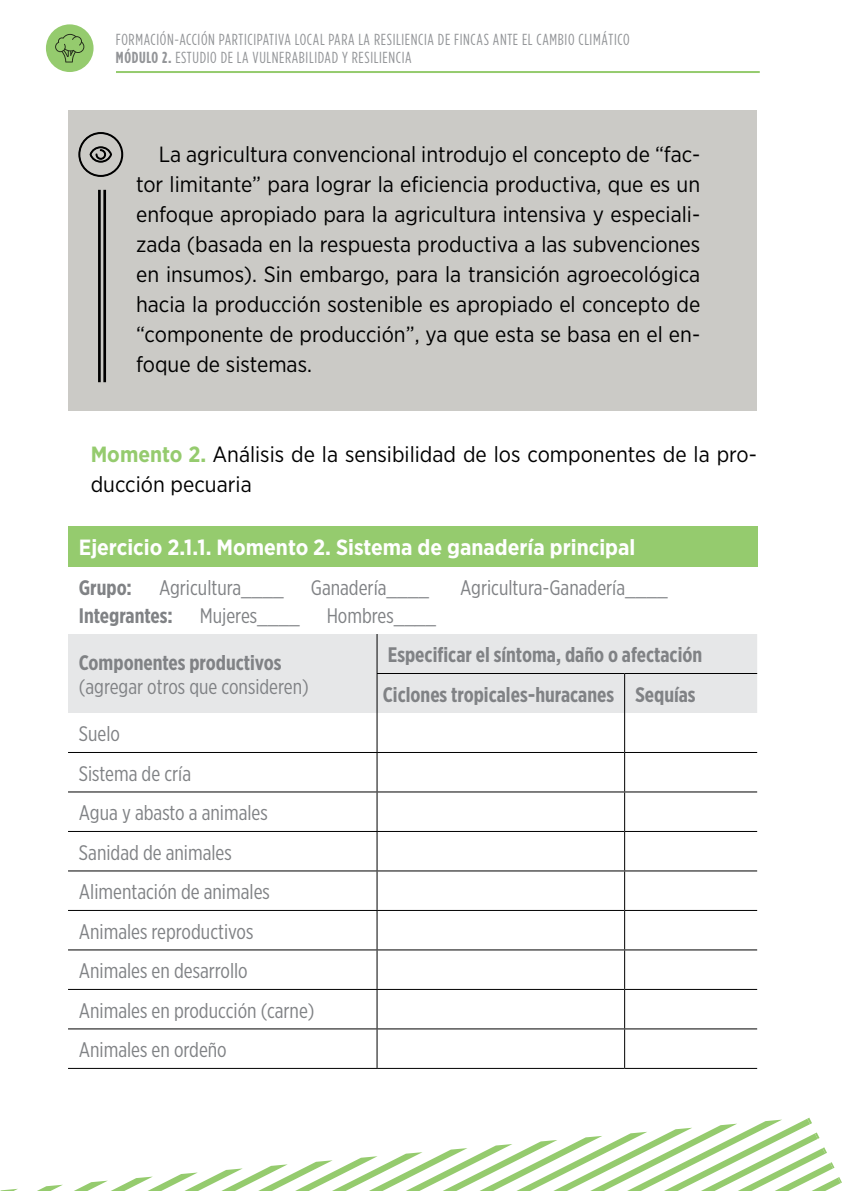
<style>
.page{position:relative;width:842px;height:1191px;background:#fff}
.page>*{position:absolute;margin:0;border:0;box-sizing:border-box;transform-origin:0 0}
.destaque{font:22px/30px "Gotham Narrow";color:#000;text-align:justify}
.CT_ejer{font:22px/30px "Gotham Narrow";color:#000}
.tit_tablas{font:700 22px "Gotham Narrow";color:#fff}
.tabla_inter_text{font:21px "Gotham X Narrow";color:#808285}
.tabla_inter_text-2{font:700 21px "Gotham X Narrow";color:#808285}
.t1{font:16px "Gotham Condensed";letter-spacing:.04em;color:#939598}
.s1{font-weight:700}
.s2{font-weight:700;color:#95cb6e}
</style>
<div class="page">
<div style="left:68px;top:110px;width:689px;height:300px;background:#cbcac6"></div>
<hr style="left:98px;top:190px;width:3px;height:192px;background:#000">
<hr style="left:103px;top:190px;width:3px;height:192px;background:#000">
<div style="left:68px;top:526px;width:689px;height:40px;background:#95cb6e"></div>
<div style="left:68px;top:634px;width:689px;height:79px;background:#e6e7e8"></div>
<hr style="left:377px;top:634px;width:1px;height:39px;background:#000">
<hr style="left:377px;top:673px;width:248px;height:1px;background:#000">
<hr style="left:377px;top:674px;width:1px;height:39px;background:#000">
<hr style="left:625px;top:673px;width:132px;height:1px;background:#000">
<hr style="left:624px;top:674px;width:1px;height:39px;background:#000">
<hr style="left:377px;top:713px;width:1px;height:39px;background:#000">
<hr style="left:624px;top:713px;width:1px;height:39px;background:#000">
<hr style="left:68px;top:752px;width:309px;height:1px;background:#000">
<hr style="left:377px;top:752px;width:248px;height:1px;background:#000">
<hr style="left:377px;top:753px;width:1px;height:38px;background:#000">
<hr style="left:625px;top:752px;width:132px;height:1px;background:#000">
<hr style="left:624px;top:753px;width:1px;height:38px;background:#000">
<hr style="left:68px;top:791px;width:309px;height:1px;background:#000">
<hr style="left:377px;top:791px;width:248px;height:1px;background:#000">
<hr style="left:377px;top:792px;width:1px;height:39px;background:#000">
<hr style="left:625px;top:791px;width:132px;height:1px;background:#000">
<hr style="left:624px;top:792px;width:1px;height:39px;background:#000">
<hr style="left:68px;top:831px;width:309px;height:1px;background:#000">
<hr style="left:377px;top:831px;width:248px;height:1px;background:#000">
<hr style="left:377px;top:832px;width:1px;height:38px;background:#000">
<hr style="left:625px;top:831px;width:132px;height:1px;background:#000">
<hr style="left:624px;top:832px;width:1px;height:38px;background:#000">
<hr style="left:68px;top:870px;width:309px;height:1px;background:#000">
<hr style="left:377px;top:870px;width:248px;height:1px;background:#000">
<hr style="left:377px;top:871px;width:1px;height:39px;background:#000">
<hr style="left:625px;top:870px;width:132px;height:1px;background:#000">
<hr style="left:624px;top:871px;width:1px;height:39px;background:#000">
<hr style="left:68px;top:910px;width:309px;height:1px;background:#000">
<hr style="left:377px;top:910px;width:248px;height:1px;background:#000">
<hr style="left:377px;top:911px;width:1px;height:38px;background:#000">
<hr style="left:625px;top:910px;width:132px;height:1px;background:#000">
<hr style="left:624px;top:911px;width:1px;height:38px;background:#000">
<hr style="left:68px;top:949px;width:309px;height:1px;background:#000">
<hr style="left:377px;top:949px;width:248px;height:1px;background:#000">
<hr style="left:377px;top:950px;width:1px;height:39px;background:#000">
<hr style="left:625px;top:949px;width:132px;height:1px;background:#000">
<hr style="left:624px;top:950px;width:1px;height:39px;background:#000">
<hr style="left:68px;top:989px;width:309px;height:1px;background:#000">
<hr style="left:377px;top:989px;width:248px;height:1px;background:#000">
<hr style="left:377px;top:990px;width:1px;height:38px;background:#000">
<hr style="left:625px;top:989px;width:132px;height:1px;background:#000">
<hr style="left:624px;top:990px;width:1px;height:38px;background:#000">
<hr style="left:68px;top:1028px;width:309px;height:1px;background:#000">
<hr style="left:377px;top:1028px;width:248px;height:1px;background:#000">
<hr style="left:377px;top:1029px;width:1px;height:39px;background:#000">
<hr style="left:625px;top:1028px;width:132px;height:1px;background:#000">
<hr style="left:624px;top:1029px;width:1px;height:39px;background:#000">
<hr style="left:68px;top:1068px;width:309px;height:1px;background:#000">
<hr style="left:377px;top:1068px;width:248px;height:1px;background:#000">
<hr style="left:625px;top:1068px;width:132px;height:1px;background:#000">
<svg style="left:78px;top:132px;width:46px;height:45px"></svg>
<svg style="left:0;top:1188px;width:18px;height:3px"></svg>
<svg style="left:37px;top:1184px;width:26px;height:7px"></svg>
<svg style="left:74px;top:1117px;width:768px;height:74px"></svg>
<div style="left:46px;top:24px;width:48px;height:48px;background:#95cb6e;border-radius:50%"></div>
<hr style="left:116px;top:71px;width:644px;height:2px;background:#95cb6e">
<svg style="left:55px;top:34px;width:29px;height:28px"></svg>
<p class="t1" style="left:116px;top:31px;width:515px">FORMACIÓN-ACCIÓN PARTICIPATIVA LOCAL PARA LA RESILIENCIA DE FINCAS ANTE EL CAMBIO CLIMÁTICO</p>
<p class="t1" style="left:116px;top:49px;width:297px"><span class="s1">MÓDULO 2.</span> ESTUDIO DE LA VULNERABILIDAD Y RESILIENCIA</p>
<p class="destaque" style="left:136px;top:139px;width:566px;text-indent:23px">La agricultura convencional introdujo el concepto de “fac&shy;tor limitante” para lograr la eficiencia productiva, que es un enfoque apropiado para la agricultura intensiva y especiali&shy;zada (basada en la respuesta productiva a las subvenciones en insumos). Sin embargo, para la transición agroecológica hacia la producción sostenible es apropiado el concepto de “componente de producción”, ya que esta se basa en el en&shy;foque de sistemas.</p>
<p class="CT_ejer" style="left:91px;top:439px;width:668px"><span class="s2">Momento 2.</span> Análisis de la sensibilidad de los componentes de la pro&shy;ducción pecuaria</p>
<p class="tit_tablas" style="left:79px;top:533px;width:558px">Ejercicio 2.1.1. Momento 2. Sistema de ganadería principal</p>
<p class="tabla_inter_text-2" style="left:79px;top:574px;width:55px">Grupo:</p>
<p class="tabla_inter_text" style="left:159px;top:575px;width:126px">Agricultura____</p>
<p class="tabla_inter_text" style="left:311px;top:575px;width:120px">Ganadería____</p>
<p class="tabla_inter_text" style="left:460px;top:575px;width:209px">Agricultura-Ganadería____</p>
<p class="tabla_inter_text-2" style="left:79px;top:602px;width:95px">Integrantes:</p>
<p class="tabla_inter_text" style="left:200px;top:603px;width:101px">Mujeres____</p>
<p class="tabla_inter_text" style="left:327px;top:603px;width:111px">Hombres____</p>
<p class="tabla_inter_text-2" style="left:79px;top:649px;width:204px">Componentes productivos</p>
<p class="tabla_inter_text" style="left:79px;top:674px;width:231px">(agregar otros que consideren)</p>
<p class="tabla_inter_text-2" style="left:388px;top:642px;width:316px">Especificar el síntoma, daño o afectación</p>
<p class="tabla_inter_text-2" style="left:383px;top:681px;width:233px">Ciclones tropicales-huracanes</p>
<p class="tabla_inter_text-2" style="left:635px;top:681px;width:62px">Sequías</p>
<p class="tabla_inter_text" style="left:79px;top:721px;width:43px">Suelo</p>
<p class="tabla_inter_text" style="left:79px;top:760px;width:114px">Sistema de cría</p>
<p class="tabla_inter_text" style="left:79px;top:800px;width:190px">Agua y abasto a animales</p>
<p class="tabla_inter_text" style="left:79px;top:839px;width:154px">Sanidad de animales</p>
<p class="tabla_inter_text" style="left:79px;top:879px;width:192px">Alimentación de animales</p>
<p class="tabla_inter_text" style="left:79px;top:918px;width:176px">Animales reproductivos</p>
<p class="tabla_inter_text" style="left:79px;top:958px;width:170px">Animales en desarrollo</p>
<p class="tabla_inter_text" style="left:79px;top:997px;width:237px">Animales en producción (carne)</p>
<p class="tabla_inter_text" style="left:79px;top:1037px;width:149px">Animales en ordeño</p>
</div>
